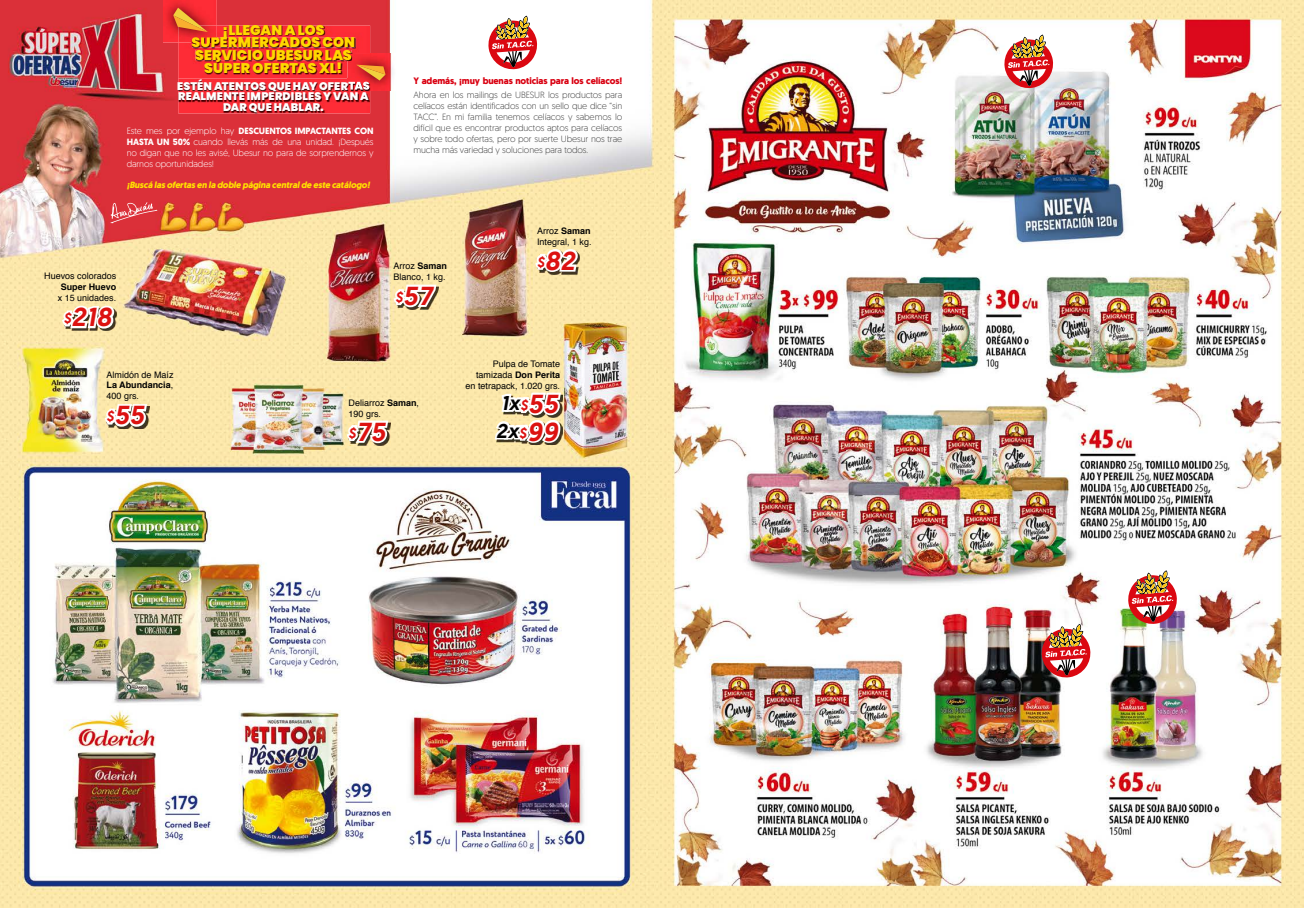
<style>
.page{position:relative;width:1304px;height:908px;background:#fff}
.page>*{position:absolute;margin:0;border:0;box-sizing:border-box;transform-origin:0 0}
.t1{font:italic 500 26px "Geomanist";letter-spacing:.04em;color:#dc1211}
.t2{font:italic 500 20px/27.6px "Geomanist";color:#000}
.t3{font:900 14px/12.8px "Poppins";letter-spacing:.01em;color:#ffd800;text-align:center}
.t4{font:900 11px/10.7px "Poppins";letter-spacing:.01em;color:#fff;text-align:center}
.t5{font:700 9.3px "Geomanist";letter-spacing:-.01em;color:#d90011}
.t6{font:300 9px/11px "Geomanist";letter-spacing:-.01em;color:#454545;text-align:justify}
.t7{font:9px/10.8px "Helvetica";color:#000}
.t8{font:300 9px/11px "Geomanist";letter-spacing:-.01em;color:#fff;text-align:justify}
.t9{font:italic 700 9px "Geomanist";letter-spacing:-.01em;color:#ffe100}
.t10{font:700 9px "Helvetica";color:#000}
.s1{font-weight:700}
.s2{font-size:14px}
.s3{font-size:14px;color:#dc1211}
.s4{font-size:26px;color:#dc1211}
</style>
<div class="page">
<img style="left:0;top:0;width:1304px;height:907px">
<svg style="left:60px;top:302px;width:57px;height:29px"></svg>
<svg style="left:392px;top:282px;width:47px;height:28px"></svg>
<svg style="left:533px;top:246px;width:48px;height:29px"></svg>
<svg style="left:345px;top:418px;width:46px;height:28px"></svg>
<svg style="left:103px;top:402px;width:46px;height:28px"></svg>
<svg style="left:492px;top:390px;width:71px;height:55px"></svg>
<svg style="left:111px;top:202px;width:46px;height:21px"></svg>
<svg style="left:487px;top:16px;width:52px;height:54px"></svg>
<svg style="left:1003px;top:34px;width:52px;height:55px"></svg>
<svg style="left:1040px;top:623px;width:52px;height:55px"></svg>
<svg style="left:1127px;top:570px;width:51px;height:55px"></svg>
<img style="left:178px;top:26px;width:192px;height:87px">
<img style="left:192px;top:37px;width:163px;height:10px">
<img style="left:195px;top:50px;width:157px;height:10px">
<img style="left:178px;top:78px;width:192px;height:13px">
<img style="left:163px;top:0;width:54px;height:42px">
<img style="left:178px;top:26px;width:39px;height:16px">
<img style="left:192px;top:37px;width:25px;height:5px">
<svg style="left:173px;top:8px;width:35px;height:24px"></svg>
<img style="left:370px;top:54px;width:26px;height:36px">
<img style="left:347px;top:80px;width:23px;height:10px">
<svg style="left:347px;top:54px;width:39px;height:26px"></svg>
<h3 class="t3" style="left:192px;top:23px;width:165px">¡LLEGAN A LOS<br>SUPERMERCADOS CON<br>SERVICIO UBESUR LAS<br>SÚPER OFERTAS XL!</h3>
<p class="t4" style="left:177px;top:80px;width:194px">ESTÉN ATENTOS QUE HAY OFERTAS<br>REALMENTE IMPERDIBLES Y VAN A<br>DAR QUE HABLAR.</p>
<p class="t8" style="left:127px;top:125px;width:248px">Este mes por ejemplo hay <span class="s1">DESCUENTOS IMPACTANTES CON HASTA UN 50%</span> cuando llevás más de una unidad. ¡Después no digan que no les avisé, Ubesur no para de sorprendernos y darnos oportunidades!</p>
<p class="t9" style="left:127px;top:179px;width:245px">¡Buscá las ofertas en la doble página central de este catálogo!</p>
<p class="t7" style="left:44px;top:270px;width:74px">Huevos colorados</p>
<p class="t10" style="left:61px;top:279px;width:57px">Super Huevo</p>
<p class="t7" style="left:58px;top:292px;width:60px">x 15 unidades.</p>
<h1 class="t1" style="left:64px;top:300px;width:49px"><span class="s2">$</span>218</h1>
<p class="t5" style="left:413px;top:74px;width:210px">Y además, ¡muy buenas noticias para los celíacos!</p>
<p class="t6" style="left:413px;top:89px;width:210px">Ahora en los mailings de UBESUR los productos para celíacos están identificados con un sello que dice “sin TACC”. En mi familia tenemos celíacos y sabemos lo difícil que es encontrar productos aptos para celíacos y sobre todo ofertas, pero por suerte Ubesur nos trae mucha más variedad y soluciones para todos.</p>
<p class="t7" style="left:394px;top:260px;width:55px">Arroz <span class="s1">Saman<br></span>Blanco, 1 kg.</p>
<h1 class="t1" style="left:395px;top:278px;width:38px"><span class="s2">$</span>57</h1>
<p class="t7" style="left:537px;top:226px;width:56px">Arroz <span class="s1">Saman<br></span>Integral, 1 kg.</p>
<h1 class="t1" style="left:537px;top:243px;width:39px"><span class="s2">$</span>82</h1>
<p class="t7" style="left:466px;top:358px;width:96px;text-align:right">Pulpa de Tomate tamizada <span class="s1">Don Perita </span>en tetrapack, 1.020 grs.</p>
<p class="t7" style="left:107px;top:369px;width:69px;text-align:justify">Almidón de Maíz <span class="s1">La Abundancia</span>, 400 grs.</p>
<h1 class="t1" style="left:107px;top:398px;width:39px"><span class="s2">$</span>55</h1>
<h2 class="t2" style="left:496px;top:388px;width:63px">1x<span class="s3">$</span><span class="s4">55<br></span>2x<span class="s3">$</span><span class="s4">99</span></h2>
<p class="t7" style="left:348px;top:398px;width:72px">Deliarroz <span class="s1">Saman</span>,<br>190 grs.</p>
<h1 class="t1" style="left:349px;top:414px;width:38px"><span class="s2">$</span>75</h1>
</div>
